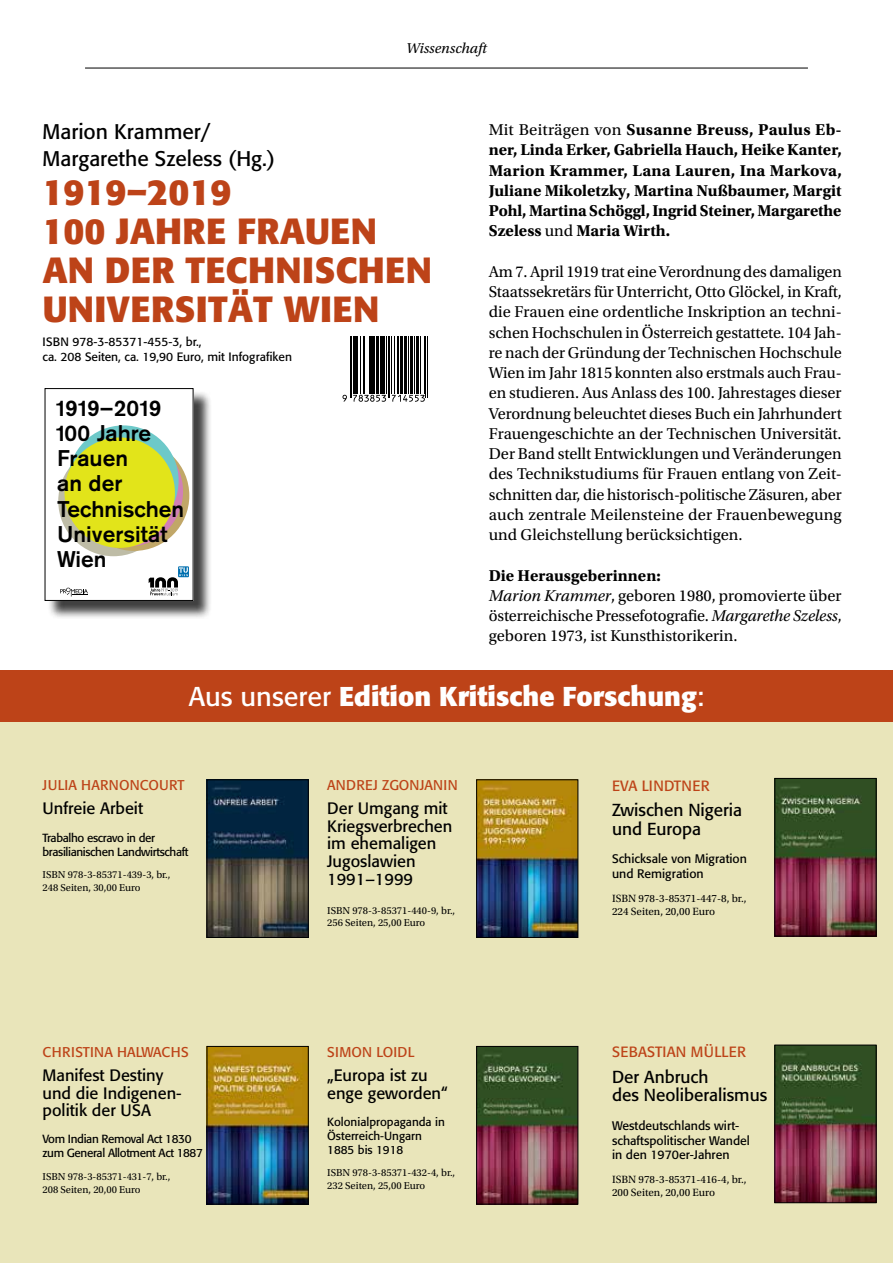
<style>
.page{position:relative;width:893px;height:1263px;background:#fff}
.page>*{position:absolute;margin:0;border:0;box-sizing:border-box;transform-origin:0 0}
.t1{font:700 36px/39px "Formata Pro";letter-spacing:.01em;color:#bd4318}
.t2{font:700 27px "Formata Pro";color:#fff}
.t3{font:500 22.5px/25.2px "Akzidenz Grotesk Pro";color:#000}
.t4{font:21px/27px "Formata Pro";color:#000}
.t5{font:17.25px/18.5px "Formata Pro";color:#000}
.t6{font:16.5px/20.2px "Utopia Std";color:#000;text-align:justify}
.t7{font:700 16.5px/20.2px "Utopia Std";letter-spacing:-.005em;color:#000;text-align:justify}
.t8{font:16.35px/17.5px "Formata Pro";color:#000}
.t9{font:italic 15px "Utopia Std";color:#000}
.t10{font:14.7px "Formata Pro";letter-spacing:.01em;color:#bd4318}
.t11{font:14.1px "Formata Pro";letter-spacing:.01em;color:#bd4318}
.t12{font:12.3px/14.7px "Formata Pro";color:#000}
.t13{font:12px/15px "Formata Pro";color:#000}
.t14{font:11.7px/14.1px "Formata Pro";letter-spacing:-.03em;color:#000}
.t15{font:11.7px/14.1px "Formata Pro";color:#000}
.t16{font:11.1px/13.4px "Utopia Std";color:#000}
.t17{font:10.5px/12.6px "Utopia Std";color:#000}
.s1{font-weight:400}
.s2{font-weight:700}
.s3{font-style:italic}
</style>
<div class="page">
<hr style="left:85px;top:68px;width:723px;height:1px;background:#000">
<div style="left:0;top:670px;width:893px;height:593px;background:#e9e5ba"></div>
<svg style="left:342px;top:395px;width:5px;height:7px"></svg>
<hr style="left:350px;top:337px;width:1px;height:61px;background:#000">
<hr style="left:351px;top:337px;width:1px;height:61px;background:#000">
<hr style="left:353px;top:337px;width:2px;height:57px;background:#000">
<hr style="left:356px;top:337px;width:2px;height:57px;background:#000">
<hr style="left:360px;top:337px;width:1px;height:57px;background:#000">
<hr style="left:363px;top:337px;width:1px;height:57px;background:#000">
<hr style="left:365px;top:337px;width:1px;height:57px;background:#000">
<hr style="left:369px;top:337px;width:1px;height:57px;background:#000">
<hr style="left:370px;top:337px;width:2px;height:57px;background:#000">
<hr style="left:373px;top:337px;width:2px;height:57px;background:#000">
<hr style="left:376px;top:337px;width:3px;height:57px;background:#000">
<hr style="left:380px;top:337px;width:1px;height:57px;background:#000">
<svg style="left:353px;top:395px;width:33px;height:7px"></svg>
<hr style="left:382px;top:337px;width:3px;height:57px;background:#000">
<hr style="left:386px;top:337px;width:1px;height:57px;background:#000">
<hr style="left:388px;top:337px;width:1px;height:61px;background:#000">
<hr style="left:389px;top:337px;width:1px;height:61px;background:#000">
<hr style="left:391px;top:337px;width:1px;height:57px;background:#000">
<hr style="left:394px;top:337px;width:1px;height:57px;background:#000">
<hr style="left:397px;top:337px;width:1px;height:57px;background:#000">
<hr style="left:400px;top:337px;width:2px;height:57px;background:#000">
<hr style="left:402px;top:337px;width:1px;height:57px;background:#000">
<hr style="left:404px;top:337px;width:3px;height:57px;background:#000">
<hr style="left:408px;top:337px;width:1px;height:57px;background:#000">
<hr style="left:411px;top:337px;width:2px;height:57px;background:#000">
<hr style="left:414px;top:337px;width:1px;height:57px;background:#000">
<hr style="left:416px;top:337px;width:3px;height:57px;background:#000">
<svg style="left:392px;top:395px;width:33px;height:7px"></svg>
<hr style="left:420px;top:337px;width:1px;height:57px;background:#000">
<hr style="left:424px;top:337px;width:1px;height:57px;background:#000">
<hr style="left:425px;top:337px;width:1px;height:61px;background:#000">
<hr style="left:427px;top:337px;width:1px;height:61px;background:#000">
<img style="left:209px;top:1048px;width:98px;height:154px">
<div style="left:207px;top:1046px;width:102px;height:158px;border:1px solid #000"></div>
<img style="left:478px;top:1048px;width:98px;height:154px">
<div style="left:476px;top:1046px;width:102px;height:158px;border:1px solid #000"></div>
<img style="left:776px;top:1047px;width:98px;height:154px">
<div style="left:774px;top:1045px;width:102px;height:158px;border:1px solid #000"></div>
<div style="left:0;top:670px;width:893px;height:51px;background:#bd4318"></div>
<img style="left:209px;top:781px;width:98px;height:155px">
<div style="left:207px;top:779px;width:102px;height:159px;border:1px solid #000"></div>
<img style="left:478px;top:781px;width:98px;height:155px">
<div style="left:476px;top:779px;width:102px;height:159px;border:1px solid #000"></div>
<img style="left:776px;top:780px;width:98px;height:154px">
<div style="left:774px;top:778px;width:102px;height:158px;border:1px solid #000"></div>
<div style="left:47px;top:390px;width:165px;height:229px;background:#000;opacity:.75"></div>
<div style="left:45px;top:389px;width:148px;height:211px;background:#fff"></div>
<div style="left:58px;top:446px;width:111px;height:110px;background:#bebca6;border-radius:50%"></div>
<div style="left:79px;top:440px;width:110px;height:111px;background:#c1a768;border-radius:50%"></div>
<div style="left:73px;top:436px;width:110px;height:111px;background:#d180b5;border-radius:50%"></div>
<div style="left:68px;top:425px;width:111px;height:111px;background:#6dc9c9;border-radius:50%"></div>
<div style="left:64px;top:437px;width:111px;height:111px;background:#e2e41a;border-radius:50%"></div>
<svg style="left:149px;top:566px;width:40px;height:29px"></svg>
<svg style="left:60px;top:588px;width:28px;height:8px"></svg>
<svg style="left:197px;top:604px;width:4px;height:3px"></svg>
<div style="left:45px;top:388px;width:148px;height:213px;border:1px solid #000"></div>
<p class="t9" style="left:406px;top:40px;width:82px">Wissenschaft</p>
<p class="t4" style="left:43px;top:118px;width:234px">Marion Krammer/<br>Margarethe Szeless (Hg.)</p>
<h1 class="t1" style="left:43px;top:173px;width:391px">1919–2019<br>100 JAHRE FRAUEN<br>AN DER TECHNISCHEN<br>UNIVERSITÄT WIEN</h1>
<p class="t13" style="left:43px;top:334px;width:251px">ISBN 978-3-85371-455-3, br.,<br>ca. 208 Seiten, ca. 19,90 Euro, mit Infografiken</p>
<h3 class="t3" style="left:55px;top:395px;width:131px">1919–2019<br>100 Jahre<br>Frauen<br>an der<br>Technischen<br>Universität<br>Wien</h3>
<p class="t7" style="left:489px;top:120px;width:355px"><span class="s1">Mit Beiträgen von</span> Susanne Breuss, Paulus Eb&shy;ner, Linda Erker, Gabriella Hauch, Heike Kanter, Marion Krammer, Lana Lauren, Ina Markova, Juliane Mikoletzky, Martina Nußbaumer, Margit Pohl, Martina Schöggl, Ingrid Steiner, Margarethe Szeless <span class="s1">und</span> Maria Wirth.</p>
<p class="t6" style="left:489px;top:261px;width:355px">Am 7. April 1919 trat eine Verordnung des damaligen Staatssekretärs für Unterricht, Otto Glöckel, in Kraft, die Frauen eine ordentliche Inskription an techni&shy;schen Hochschulen in Österreich gestattete. 104 Jah&shy;re nach der Gründung der Technischen Hochschule Wien im Jahr 1815 konnten also erstmals auch Frau&shy;en studieren. Aus Anlass des 100. Jahrestages dieser Verordnung beleuchtet dieses Buch ein Jahrhundert Frauengeschichte an der Technischen Universität.<br>Der Band stellt Entwicklungen und Veränderungen des Technikstudiums für Frauen entlang von Zeit&shy;schnitten dar, die historisch-politische Zäsuren, aber auch zentrale Meilensteine der Frauenbewegung und Gleichstellung berücksichtigen.</p>
<p class="t6" style="left:489px;top:565px;width:354px;text-align:left"><span class="s2">Die Herausgeberinnen:<br></span><span class="s3">Marion Krammer</span>, geboren 1980, promovierte über österreichische Pressefotografie. <span class="s3">Margarethe Szeless</span>, geboren 1973, ist Kunsthistorikerin.</p>
<h2 class="t2" style="left:189px;top:679px;width:517px"><span class="s1">Aus unserer</span> Edition Kritische Forschung<span class="s1">:</span></h2>
<p class="t11" style="left:43px;top:776px;width:143px">JULIA HARNONCOURT</p>
<p class="t8" style="left:43px;top:800px;width:102px">Unfreie Arbeit</p>
<p class="t14" style="left:43px;top:830px;width:147px">Trabalho escravo in der brasilianischen Landwirtschaft</p>
<p class="t17" style="left:43px;top:868px;width:130px">ISBN 978-3-85371-439-3, br.,<br>248 Seiten, 30,00 Euro</p>
<p class="t11" style="left:43px;top:1043px;width:148px">CHRISTINA HALWACHS</p>
<p class="t8" style="left:43px;top:1066px;width:141px">Manifest Destiny und die Indigenen&shy;politik der USA</p>
<p class="t14" style="left:43px;top:1132px;width:162px">Vom Indian Removal Act 1830 zum General Allotment Act 1887</p>
<p class="t17" style="left:43px;top:1170px;width:130px">ISBN 978-3-85371-431-7, br.,<br>208 Seiten, 20,00 Euro</p>
<p class="t11" style="left:327px;top:776px;width:132px">ANDREJ ZGONJANIN</p>
<p class="t8" style="left:327px;top:800px;width:127px">Der Umgang mit<br>Kriegsverbrechen im ehemaligen<br>Jugoslawien<br>1991–1999</p>
<p class="t17" style="left:327px;top:904px;width:130px">ISBN 978-3-85371-440-9, br.,<br>256 Seiten, 25,00 Euro</p>
<p class="t11" style="left:327px;top:1043px;width:89px">SIMON LOIDL</p>
<p class="t8" style="left:327px;top:1066px;width:122px">„Europa ist zu enge geworden“</p>
<p class="t15" style="left:327px;top:1114px;width:119px">Kolonialpropaganda in<br>Österreich-Ungarn<br>1885 bis 1918</p>
<p class="t17" style="left:327px;top:1167px;width:130px">ISBN 978-3-85371-432-4, br.,<br>232 Seiten, 25,00 Euro</p>
<p class="t10" style="left:612px;top:776px;width:99px">EVA LINDTNER</p>
<p class="t5" style="left:612px;top:801px;width:132px">Zwischen Nigeria und Europa</p>
<p class="t12" style="left:612px;top:851px;width:136px">Schicksale von Migration und Remigration</p>
<p class="t16" style="left:612px;top:891px;width:136px">ISBN 978-3-85371-447-8, br.,<br>224 Seiten, 20,00 Euro</p>
<p class="t10" style="left:612px;top:1043px;width:136px">SEBASTIAN MÜLLER</p>
<p class="t5" style="left:612px;top:1067px;width:157px">Der Anbruch<br>des Neoliberalismus</p>
<p class="t12" style="left:612px;top:1118px;width:140px">Westdeutschlands wirt&shy;schaftspolitischer Wandel in den 1970er-Jahren</p>
<p class="t16" style="left:612px;top:1173px;width:136px">ISBN 978-3-85371-416-4, br.,<br>200 Seiten, 20,00 Euro</p>
</div>
